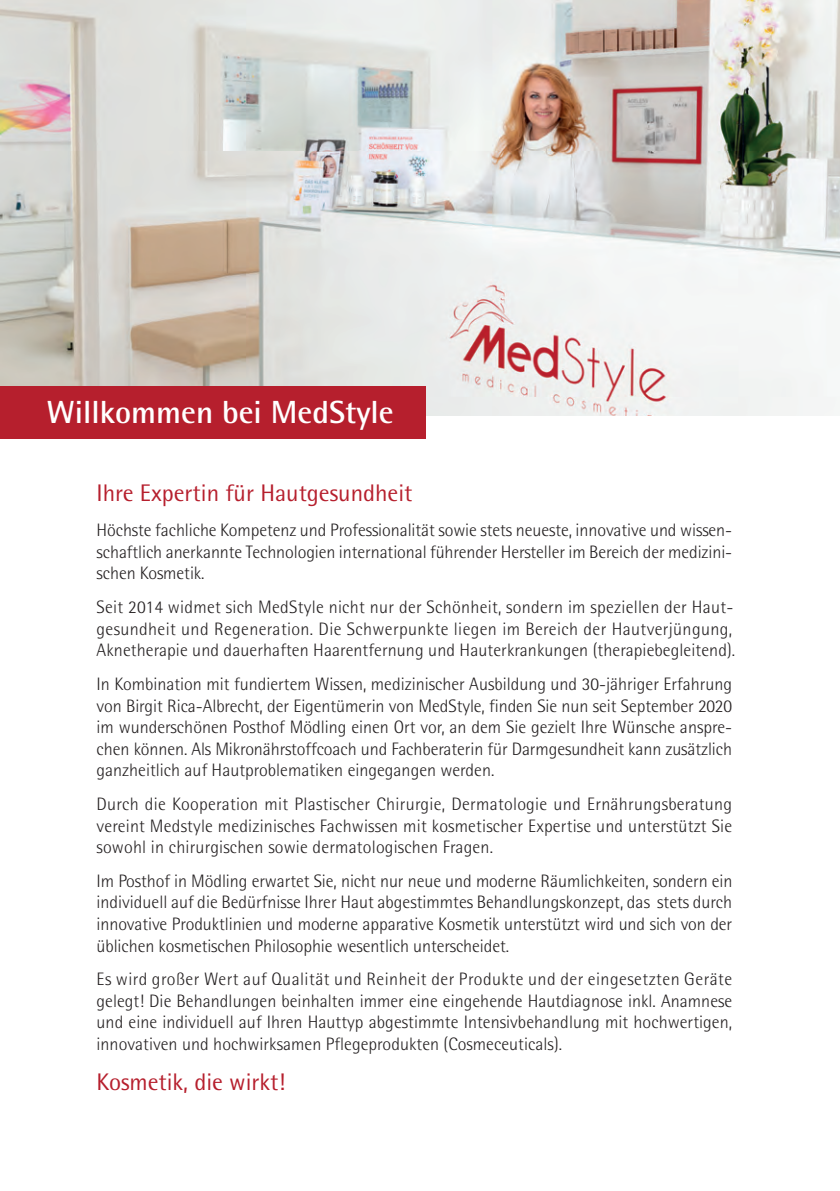
<style>
.page{position:relative;width:840px;height:1191px;background:#fff}
.page>*{position:absolute;margin:0;border:0;box-sizing:border-box;transform-origin:0 0}
.t1{font:700 32px "Rotis Semi Sans";color:#fff}
.t2{font:24px "Rotis Semi Sans";color:#b61f2d}
.t3{font:300 18px/21.6px "Rotis Semi Sans";letter-spacing:.005em;color:#231f20;text-align:justify}
</style>
<div class="page">
<img style="left:1px;top:0;width:838px;height:415px">
<div style="left:0;top:386px;width:425px;height:53px;background:#b61f2d"></div>
<h1 class="t1" style="left:47px;top:393px;width:348px">Willkommen bei MedStyle</h1>
<h2 class="t2" style="left:96px;top:478px;width:317px">Ihre Expertin für Hautgesundheit</h2>
<p class="t3" style="left:96px;top:519px;width:637px">Höchste fachliche Kompetenz und Professionalität sowie stets neueste, innovative und wissen&shy;schaftlich anerkannte Technologien international führender Hersteller im Bereich der medizini&shy;schen Kosmetik.</p>
<p class="t3" style="left:96px;top:596px;width:639px;text-align:left">Seit 2014 widmet sich MedStyle nicht nur der Schönheit, sondern im speziellen der Haut&shy;gesundheit und Regeneration. Die Schwerpunkte liegen im Bereich der Hautverjüngung,<br>Aknetherapie und dauerhaften Haarentfernung und Hauterkrankungen (therapiebegleitend).</p>
<p class="t3" style="left:96px;top:673px;width:636px">In Kombination mit fundiertem Wissen, medizinischer Ausbildung und 30-jähriger Erfahrung von Birgit Rica-Albrecht, der Eigentümerin von MedStyle, finden Sie nun seit September 2020 im wunderschönen Posthof Mödling einen Ort vor, an dem Sie gezielt Ihre Wünsche anspre&shy;chen können. Als Mikronährstoffcoach und Fachberaterin für Darmgesundheit kann zusätzlich ganzheitlich auf Hautproblematiken eingegangen werden.</p>
<p class="t3" style="left:96px;top:793px;width:636px">Durch die Kooperation mit Plastischer Chirurgie, Dermatologie und Ernährungsberatung vereint Medstyle medizinisches Fachwissen mit kosmetischer Expertise und unterstützt Sie sowohl in chirurgischen sowie dermatologischen Fragen.</p>
<p class="t3" style="left:96px;top:870px;width:637px">Im Posthof in Mödling erwartet Sie, nicht nur neue und moderne Räumlichkeiten, sondern ein individuell auf die Bedürfnisse Ihrer Haut abgestimmtes Behandlungskonzept, das stets durch innovative Produktlinien und moderne apparative Kosmetik unterstützt wird und sich von der üblichen kosmetischen Philosophie wesentlich unterscheidet.</p>
<p class="t3" style="left:96px;top:968px;width:637px">Es wird großer Wert auf Qualität und Reinheit der Produkte und der eingesetzten Geräte gelegt! Die Behandlungen beinhalten immer eine eingehende Hautdiagnose inkl. Anamnese und eine individuell auf Ihren Hauttyp abgestimmte Intensivbehandlung mit hochwertigen, innovativen und hochwirksamen Pflegeprodukten (Cosmeceuticals).</p>
<h2 class="t2" style="left:96px;top:1067px;width:190px">Kosmetik, die wirkt!</h2>
</div>
